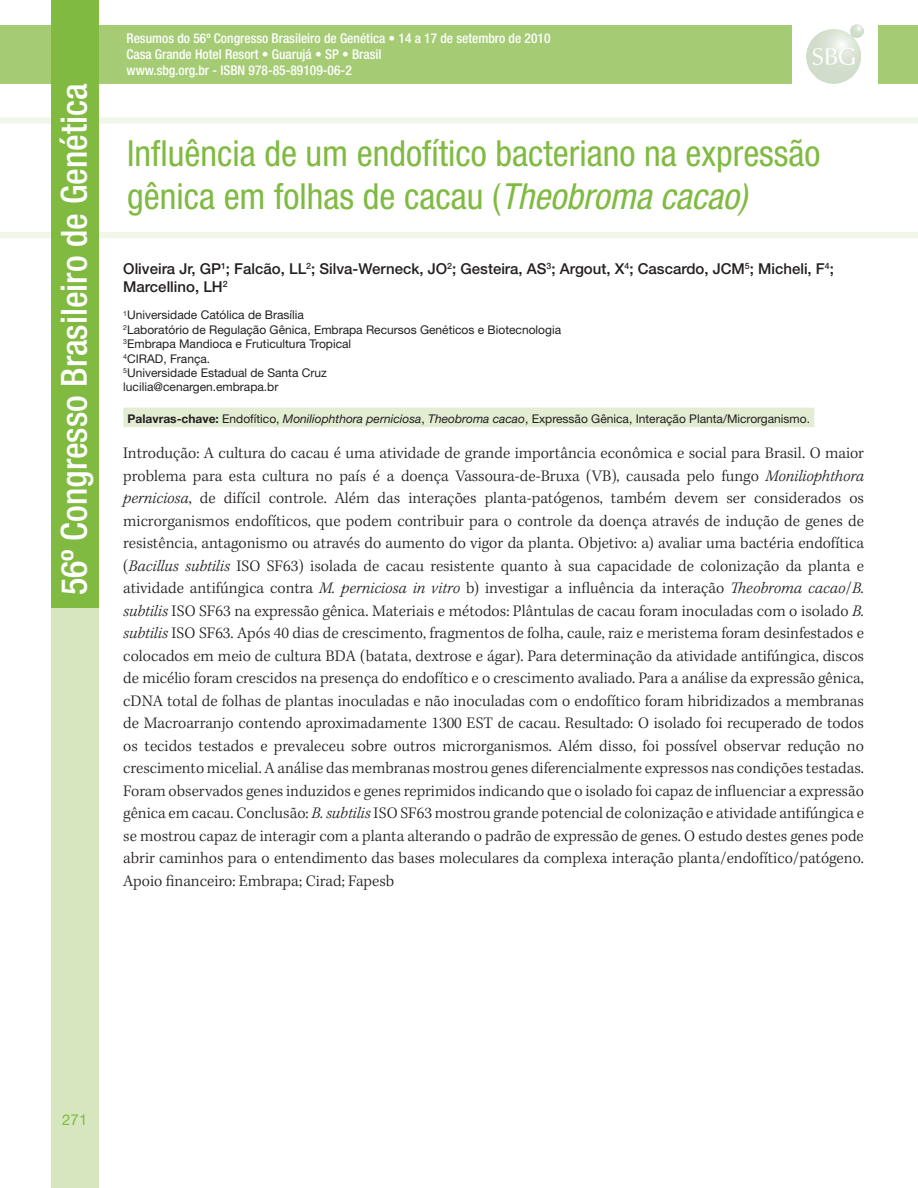
<style>
.page{position:relative;width:918px;height:1188px;background:#fff}
.page>*{position:absolute;margin:0;border:0;box-sizing:border-box;transform-origin:0 0}
.z01_0_titulo{font:condensed 36px/43.2px "Helvetica Neue LT Std";color:#80ba41}
.t1{font:500 condensed 36px "Helvetica Neue LT Std";color:#fff}
.z05_0_texto_txt{font:300 16.5px/22.5px "Kepler Std";color:#231f20;text-align:justify}
.z02_0_autores{font:500 15px/18px "Helvetica Neue LT Std";color:#231f20}
.t2{font:15px "Helvetica Neue";color:#80ba41}
.t3{font:500 condensed 13.5px/16.2px "Helvetica Neue LT Std";color:#fff}
.z02_1_titulacao{font:12px/14.4px "Helvetica Neue LT Std";color:#231f20}
.z03_0_palavras-chave{font:12px "Helvetica Neue LT Std";color:#231f20}
.s1{font-style:italic}
.s2{font-weight:700}
</style>
<div class="page">
<div style="left:0;top:25px;width:792px;height:59px;background:#a6cb75"></div>
<div style="left:879px;top:25px;width:39px;height:59px;background:#a6cb75"></div>
<img style="left:806px;top:24px;width:58px;height:60px">
<div style="left:123px;top:408px;width:691px;height:19px;background:#e2edd3"></div>
<svg style="left:0;top:117px;width:918px;height:121px"></svg>
<div style="left:51px;top:84px;width:47px;height:1104px;background:#d6e6bf"></div>
<div style="left:51px;top:0;width:47px;height:608px;background:#80ba41"></div>
<h1 class="t1" style="left:53px;top:595px;width:513px;rotate:-90deg">56º Congresso Brasileiro de Genética</h1>
<p class="t3" style="left:126px;top:30px;width:426px">Resumos do 56º Congresso Brasileiro de Genética • 14 a 17 de setembro de 2010<br>Casa Grande Hotel Resort • Guarujá • SP • Brasil<br>www.sbg.org.br - ISBN 978-85-89109-06-2</p>
<p class="z01_0_titulo" style="left:127px;top:132px;width:695px">Influência de um endofítico bacteriano na expressão gênica em folhas de cacau (<span class="s1">Theobroma cacao)</span></p>
<p class="z02_0_autores" style="left:123px;top:260px;width:712px">Oliveira Jr, GP<sup>1</sup>; Falcão, LL<sup>2</sup>; Silva-Werneck, JO<sup>2</sup>; Gesteira, AS<sup>3</sup>; Argout, X<sup>4</sup>; Cascardo, JCM<sup>5</sup>; Micheli, F<sup>4</sup>;<br>Marcellino, LH<sup>2</sup></p>
<p class="z02_1_titulacao" style="left:123px;top:308px;width:439px"><sup>1</sup>Universidade Católica de Brasília<br><sup>2</sup>Laboratório de Regulação Gênica, Embrapa Recursos Genéticos e Biotecnologia <sup>3</sup>Embrapa Mandioca e Fruticultura Tropical<br><sup>4</sup>CIRAD, França.<br><sup>5</sup>Universidade Estadual de Santa Cruz<br>lucilia@cenargen.embrapa.br</p>
<p class="z03_0_palavras-chave" style="left:128px;top:411px;width:684px"><span class="s2">Palavras-chave:</span> Endofítico, <span class="s1">Moniliophthora perniciosa</span>, <span class="s1">Theobroma cacao</span>, Expressão Gênica, Interação Planta/Microrganismo.</p>
<p class="z05_0_texto_txt" style="left:123px;top:442px;width:742px">Introdução: A cultura do cacau é uma atividade de grande importância econômica e social para Brasil. O maior problema para esta cultura no país é a doença Vassoura-de-Bruxa (VB), causada pelo fungo <span class="s1">Moniliophthora perniciosa</span>, de difícil controle. Além das interações planta-patógenos, também devem ser considerados os microrganismos endofíticos, que podem contribuir para o controle da doença através de indução de genes de resistência, antagonismo ou através do aumento do vigor da planta. Objetivo: a) avaliar uma bactéria endofítica (<span class="s1">Bacillus subtilis</span> ISO SF63) isolada de cacau resistente quanto à sua capacidade de colonização da planta e atividade antifúngica contra <span class="s1">M. perniciosa in vitro</span> b) investigar a influência da interação <span class="s1">Theobroma cacao</span>/<span class="s1">B. subtilis</span> ISO SF63 na expressão gênica. Materiais e métodos: Plântulas de cacau foram inoculadas com o isolado <span class="s1">B. subtilis</span> ISO SF63. Após 40 dias de crescimento, fragmentos de folha, caule, raiz e meristema foram desinfestados e colocados em meio de cultura BDA (batata, dextrose e ágar). Para determinação da atividade antifúngica, discos de micélio foram crescidos na presença do endofítico e o crescimento avaliado. Para a análise da expressão gênica, cDNA total de folhas de plantas inoculadas e não inoculadas com o endofítico foram hibridizados a membranas de Macroarranjo contendo aproximadamente 1300 EST de cacau. Resultado: O isolado foi recuperado de todos os tecidos testados e prevaleceu sobre outros microrganismos. Além disso, foi possível observar redução no crescimento micelial. A análise das membranas mostrou genes diferencialmente expressos nas condições testadas.<br>Foram observados genes induzidos e genes reprimidos indicando que o isolado foi capaz de influenciar a expressão gênica em cacau. Conclusão: <span class="s1">B. subtilis</span> ISO SF63 mostrou grande potencial de colonização e atividade antifúngica e se mostrou capaz de interagir com a planta alterando o padrão de expressão de genes. O estudo destes genes pode abrir caminhos para o entendimento das bases moleculares da complexa interação planta/endofítico/patógeno.<br>Apoio financeiro: Embrapa; Cirad; Fapesb</p>
<p class="t2" style="left:62px;top:1110px;width:27px">271</p>
</div>
